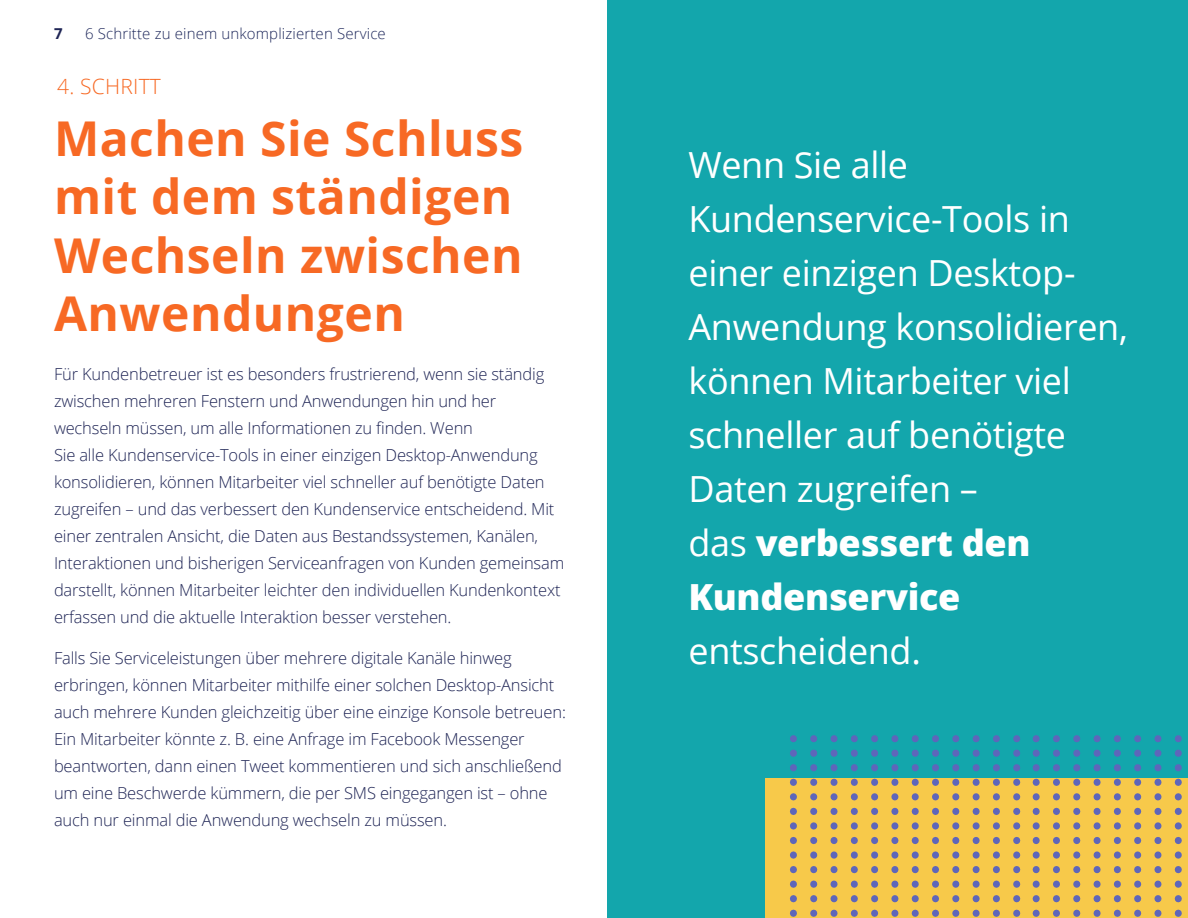
<style>
.page{position:relative;width:1188px;height:918px;background:#fff}
.page>*{position:absolute;margin:0;border:0;box-sizing:border-box;transform-origin:0 0}
.t1{font:700 48px/58.5px "Open Sans";letter-spacing:.01em;color:#f76924}
.t2{font:36px/54px "Open Sans";letter-spacing:-.01em;color:#fff}
.t3{font:300 21px "Open Sans";letter-spacing:.01em;color:#f76924}
.t4{font:300 16.5px/27px "Open Sans";letter-spacing:-.01em;color:#1f2555}
.t5{font:300 15px "Open Sans";letter-spacing:.01em;color:#1f295c}
.t6{font:700 15px "Open Sans";color:#1f2555}
.s1{font-weight:800}
</style>
<div class="page">
<div style="left:608px;top:0;width:580px;height:918px;background:#13a6ac"></div>
<div style="left:765px;top:778px;width:423px;height:140px;background:#f7c94a"></div>
<svg style="left:1033px;top:749px;width:7px;height:168px"></svg>
<svg style="left:1053px;top:749px;width:7px;height:168px"></svg>
<svg style="left:1073px;top:749px;width:7px;height:168px"></svg>
<svg style="left:1094px;top:749px;width:7px;height:168px"></svg>
<svg style="left:1114px;top:749px;width:7px;height:168px"></svg>
<svg style="left:1134px;top:749px;width:7px;height:168px"></svg>
<svg style="left:1154px;top:749px;width:8px;height:168px"></svg>
<svg style="left:1175px;top:749px;width:7px;height:168px"></svg>
<svg style="left:790px;top:749px;width:7px;height:168px"></svg>
<svg style="left:810px;top:749px;width:7px;height:168px"></svg>
<svg style="left:830px;top:749px;width:8px;height:168px"></svg>
<svg style="left:851px;top:749px;width:7px;height:168px"></svg>
<svg style="left:871px;top:749px;width:7px;height:168px"></svg>
<svg style="left:891px;top:749px;width:7px;height:168px"></svg>
<svg style="left:912px;top:749px;width:7px;height:168px"></svg>
<svg style="left:932px;top:749px;width:7px;height:168px"></svg>
<svg style="left:952px;top:749px;width:7px;height:168px"></svg>
<svg style="left:973px;top:749px;width:7px;height:168px"></svg>
<svg style="left:993px;top:749px;width:7px;height:168px"></svg>
<svg style="left:1013px;top:749px;width:7px;height:168px"></svg>
<p class="t6" style="left:54px;top:23px;width:10px">7</p>
<p class="t5" style="left:85px;top:23px;width:302px">6 Schritte zu einem unkomplizierten Service</p>
<p class="t3" style="left:57px;top:71px;width:105px">4. SCHRITT</p>
<h1 class="t1" style="left:54px;top:108px;width:471px">Machen Sie Schluss mit dem ständigen<br>Wechseln zwischen<br>Anwendungen</h1>
<p class="t4" style="left:54px;top:361px;width:512px">Für Kundenbetreuer ist es besonders frustrierend, wenn sie ständig zwischen mehreren Fenstern und Anwendungen hin und her wechseln müssen, um alle Informationen zu finden. Wenn<br>Sie alle Kundenservice-Tools in einer einzigen Desktop-Anwendung konsolidieren, können Mitarbeiter viel schneller auf benötigte Daten zugreifen – und das verbessert den Kundenservice entscheidend. Mit einer zentralen Ansicht, die Daten aus Bestandssystemen, Kanälen, Interaktionen und bisherigen Serviceanfragen von Kunden gemeinsam darstellt, können Mitarbeiter leichter den individuellen Kundenkontext erfassen und die aktuelle Interaktion besser verstehen.</p>
<p class="t4" style="left:54px;top:644px;width:513px">Falls Sie Serviceleistungen über mehrere digitale Kanäle hinweg erbringen, können Mitarbeiter mithilfe einer solchen Desktop-Ansicht auch mehrere Kunden gleichzeitig über eine einzige Konsole betreuen:<br>Ein Mitarbeiter könnte z. B. eine Anfrage im Facebook Messenger beantworten, dann einen Tweet kommentieren und sich anschließend um eine Beschwerde kümmern, die per SMS eingegangen ist – ohne auch nur einmal die Anwendung wechseln zu müssen.</p>
<h2 class="t2" style="left:688px;top:137px;width:441px">Wenn Sie alle<br>Kundenservice-Tools in einer einzigen Desktop-<br>Anwendung konsolidieren, können Mitarbeiter viel schneller auf benötigte<br>Daten zugreifen –<br>das <span class="s1">verbessert den<br>Kundenservice</span></h2>
<h2 class="t2" style="left:688px;top:623px;width:234px">entscheidend.</h2>
</div>
